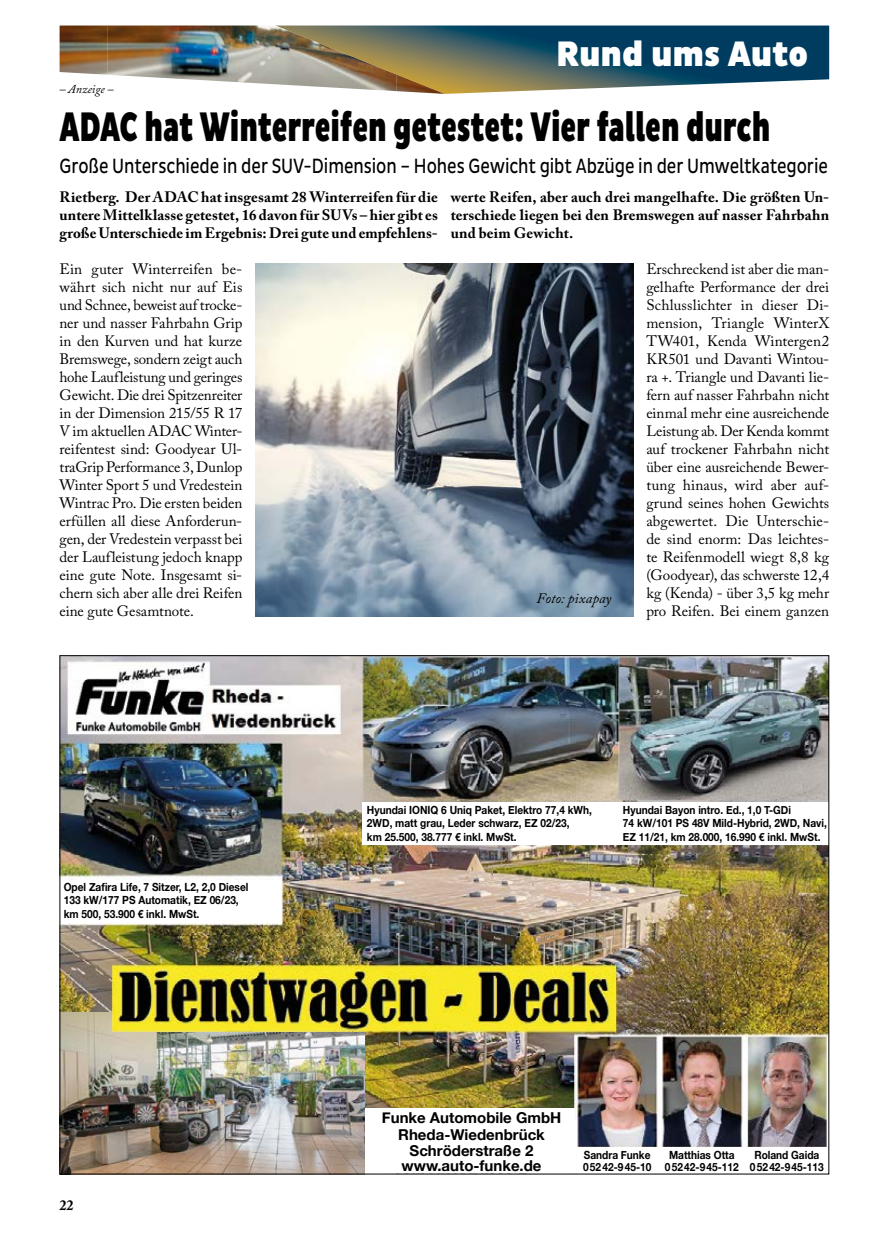
<style>
.page{position:relative;width:893px;height:1234px;background:#fff}
.page>*{position:absolute;margin:0;border:0;box-sizing:border-box;transform-origin:0 0}
.t1{font:900 42px "Pluto Sans Cond";letter-spacing:-.005em;color:#000;scale:.74 1}
.t2{font:900 36px "Pluto Sans Cond";letter-spacing:-.005em;color:#fff}
.t3{font:21px "Pluto Sans Cond";letter-spacing:-.005em;color:#000;scale:.85 1}
.t4{font:15px/18px "Adobe Caslon Pro";letter-spacing:-.005em;color:#000;text-align:justify}
.t5{font:700 15px/18px "Adobe Caslon Pro";letter-spacing:.01em;color:#000;text-align:justify}
.t6{font:700 15px/16.5px "Helvetica Neue";color:#000;text-align:center}
.t7{font:italic 14.25px "Adobe Caslon Pro";letter-spacing:.005em;color:#000}
.t8{font:700 14.25px "Adobe Caslon Pro";color:#000}
.t9{font:italic 12px "Adobe Caslon Pro";color:#000}
.t10{font:700 11.25px/13.5px "Helvetica Neue";color:#000;scale:.9 1}
</style>
<div class="page">
<svg style="left:395px;top:26px;width:434px;height:68px"></svg>
<img style="left:252px;top:26px;width:145px;height:65px">
<img style="left:108px;top:26px;width:144px;height:57px">
<img style="left:60px;top:26px;width:48px;height:49px">
<img style="left:396px;top:74px;width:49px;height:20px">
<img style="left:275px;top:26px;width:100px;height:40px">
<img style="left:255px;top:264px;width:379px;height:352px">
<img style="left:62px;top:657px;width:765px;height:489px">
<div style="left:60px;top:879px;width:221px;height:43px;background:#fff"></div>
<div style="left:363px;top:802px;width:255px;height:42px;background:#fff"></div>
<div style="left:364px;top:1108px;width:210px;height:64px;background:#fff"></div>
<div style="left:619px;top:802px;width:210px;height:42px;background:#fff"></div>
<img style="left:62px;top:1012px;width:303px;height:160px">
<img style="left:112px;top:965px;width:504px;height:65px">
<p class="t9" style="left:60px;top:82px;width:55px">– Anzeige –</p>
<h2 class="t2" style="left:556px;top:33px;width:253px">Rund ums Auto</h2>
<h1 class="t1" style="left:60px;top:103px;width:962px">ADAC hat Winterreifen getestet: Vier fallen durch</h1>
<h3 class="t3" style="left:60px;top:154px;width:905px">Große Unterschiede in der SUV-Dimension – Hohes Gewicht gibt Abzüge in der Umweltkategorie</h3>
<p class="t5" style="left:60px;top:187px;width:380px">Rietberg. Der ADAC hat insgesamt 28 Winterreifen für die untere Mittelklasse getestet, 16 davon für SUVs – hier gibt es große Unterschiede im Ergebnis: Drei gute und empfehlens-</p>
<p class="t5" style="left:451px;top:187px;width:380px">werte Reifen, aber auch drei mangelhafte. Die größten Un&shy;terschiede liegen bei den Bremswegen auf nasser Fahrbahn und beim Gewicht.</p>
<p class="t4" style="left:60px;top:259px;width:184px">Ein guter Winterreifen be&shy;währt sich nicht nur auf Eis und Schnee, beweist auf trocke&shy;ner und nasser Fahrbahn Grip in den Kurven und hat kurze Bremswege, sondern zeigt auch hohe Laufleistung und geringes Gewicht. Die drei Spitzenreiter in der Dimension 215/55 R 17<br>V im aktuellen ADAC Winter&shy;reifentest sind: Goodyear Ul&shy;traGrip Performance 3, Dunlop Winter Sport 5 und Vredestein Wintrac Pro. Die ersten beiden erfüllen all diese Anforderun&shy;gen, der Vredestein verpasst bei der Laufleistung jedoch knapp eine gute Note. Insgesamt si&shy;chern sich aber alle drei Reifen eine gute Gesamtnote.</p>
<p class="t4" style="left:646px;top:259px;width:184px">Erschreckend ist aber die man&shy;gelhafte Performance der drei Schlusslichter in dieser Di&shy;mension, Triangle WinterX TW401, Kenda Wintergen2<br>KR501 und Davanti Wintou&shy;ra +. Triangle und Davanti lie&shy;fern auf nasser Fahrbahn nicht einmal mehr eine ausreichende Leistung ab. Der Kenda kommt auf trockener Fahrbahn nicht über eine ausreichende Bewer&shy;tung hinaus, wird aber auf&shy;grund seines hohen Gewichts abgewertet. Die Unterschie&shy;de sind enorm: Das leichtes&shy;te Reifenmodell wiegt 8,8 kg (Goodyear), das schwerste 12,4 kg (Kenda) - über 3,5 kg mehr pro Reifen. Bei einem ganzen</p>
<p class="t7" style="left:537px;top:589px;width:76px">Foto: pixapay</p>
<p class="t10" style="left:64px;top:880px;width:207px">Opel Zafira Life, 7 Sitzer, L2, 2,0 Diesel<br>133 kW/177 PS Automatik, EZ 06/23, km 500, 53.900 € inkl. MwSt.</p>
<p class="t8" style="left:60px;top:1196px;width:16px">22</p>
<p class="t10" style="left:367px;top:802px;width:252px">Hyundai IONIQ 6 Uniq Paket, Elektro 77,4 kWh,<br>2WD, matt grau, Leder schwarz, EZ 02/23,<br>km 25.500, 38.777 € inkl. MwSt.</p>
<p class="t10" style="left:623px;top:802px;width:228px">Hyundai Bayon intro. Ed., 1,0 T-GDi<br>74 kW/101 PS 48V Mild-Hybrid, 2WD, Navi,<br>EZ 11/21, km 28.000, 16.990 € inkl. MwSt.</p>
<p class="t6" style="left:382px;top:1109px;width:181px">Funke Automobile GmbH<br>Rheda-Wiedenbrück<br>Schröderstraße 2</p>
<p class="t6" style="left:402px;top:1157px;width:141px">www.auto-funke.de</p>
<p class="t10" style="left:583px;top:1149px;width:77px;line-height:12px">Sandra Funke<br>05242-945-10</p>
<p class="t10" style="left:665px;top:1149px;width:84px;line-height:12px;text-align:center">Matthias Otta<br>05242-945-112</p>
<p class="t10" style="left:750px;top:1149px;width:84px;line-height:12px;text-align:center">Roland Gaida<br>05242-945-113</p>
</div>
